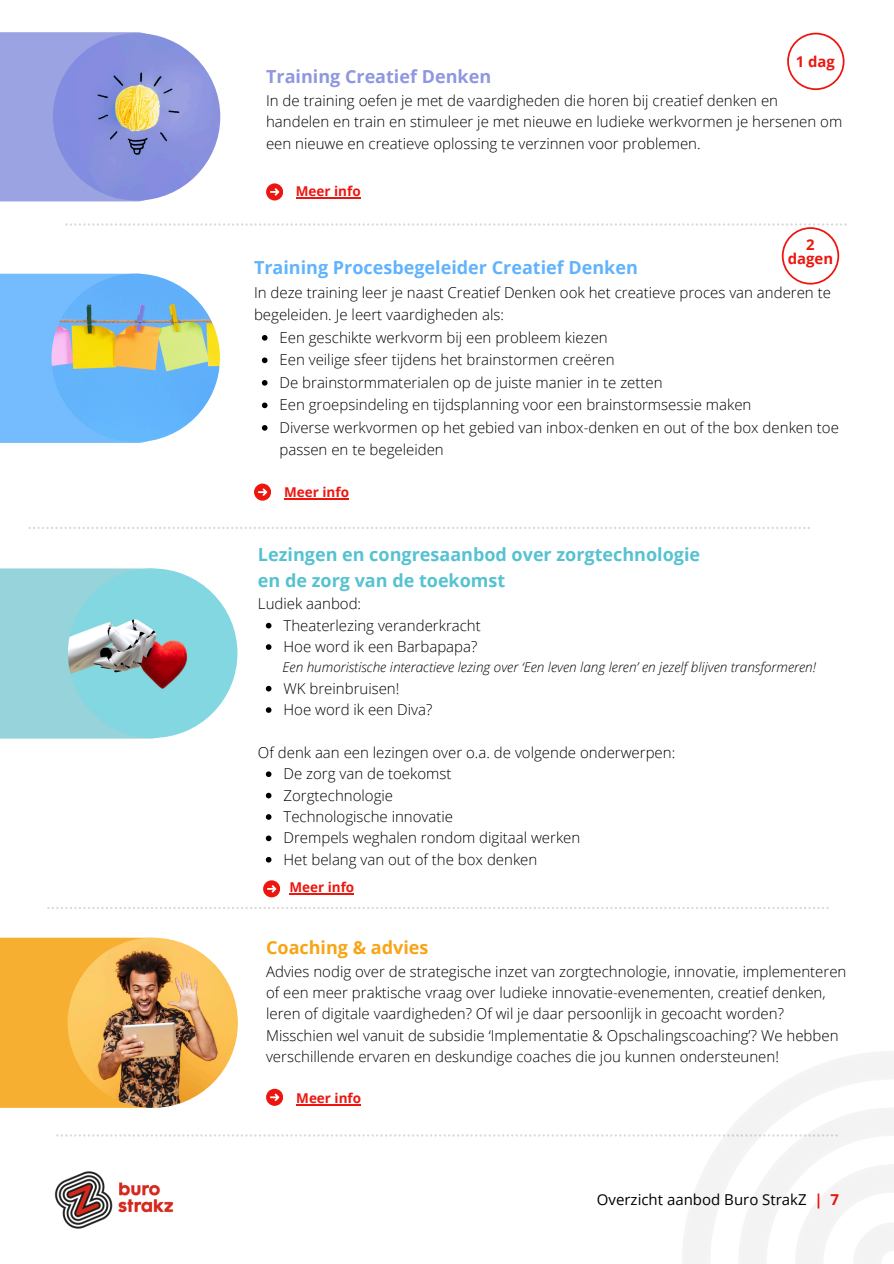
<style>
.page{position:relative;width:894px;height:1264px;background:#fff}
.page>*{position:absolute;margin:0;border:0;box-sizing:border-box;transform-origin:0 0}
.t1{font:700 18px/25.8px "Open Sans";color:#56c2d1}
.t2{font:700 18px "Open Sans";color:#61b3fd}
.t3{font:700 18px "Open Sans";color:#8e97df}
.t4{font:700 18px "Open Sans";color:#f7a416}
.t5{font:300 15px/21.3px "Open Sans";color:#000}
.t6{font:15px "Open Sans";color:#000}
.t7{font:700 14.85px/14.7px "Open Sans";color:#ed160f;text-align:center}
.t8{font:italic 300 13.5px "Open Sans";color:#000}
.t9{font:700 13.5px "Open Sans";color:#ed160f}
.s1{font-weight:700;color:#ed160f}
</style>
<div class="page">
<img style="left:54px;top:1171px;width:120px;height:58px">
<svg style="left:56px;top:1134px;width:620px;height:2px"></svg>
<div style="left:266px;top:1088px;width:17px;height:17px;background:#ed160f;border-radius:50%"></div>
<svg style="left:270px;top:1093px;width:9px;height:7px"></svg>
<hr style="left:296px;top:1104px;width:65px;height:1px;background:#ed160f">
<div style="left:0;top:937px;width:177px;height:170px;background:#f7af32"></div>
<img style="left:68px;top:937px;width:170px;height:170px;border-radius:50%">
<div style="left:254px;top:483px;width:17px;height:17px;background:#ed160f;border-radius:50%"></div>
<svg style="left:258px;top:488px;width:9px;height:8px"></svg>
<hr style="left:284px;top:498px;width:65px;height:1px;background:#ed160f">
<img style="left:678px;top:1052px;width:215px;height:211px">
<svg style="left:47px;top:907px;width:781px;height:2px"></svg>
<div style="left:0;top:32px;width:165px;height:169px;background:#9ba3e2"></div>
<img style="left:53px;top:33px;width:167px;height:167px;border-radius:50%">
<div style="left:266px;top:183px;width:17px;height:17px;background:#ed160f;border-radius:50%"></div>
<svg style="left:270px;top:188px;width:9px;height:8px"></svg>
<hr style="left:296px;top:197px;width:64px;height:1px;background:#ed160f">
<svg style="left:787px;top:33px;width:57px;height:58px"></svg>
<svg style="left:28px;top:527px;width:781px;height:2px"></svg>
<svg style="left:266px;top:623px;width:5px;height:5px"></svg>
<svg style="left:266px;top:644px;width:5px;height:6px"></svg>
<svg style="left:266px;top:686px;width:5px;height:5px"></svg>
<svg style="left:266px;top:707px;width:5px;height:6px"></svg>
<svg style="left:266px;top:771px;width:5px;height:6px"></svg>
<svg style="left:266px;top:792px;width:5px;height:6px"></svg>
<svg style="left:266px;top:814px;width:5px;height:5px"></svg>
<svg style="left:266px;top:835px;width:5px;height:6px"></svg>
<svg style="left:266px;top:857px;width:5px;height:5px"></svg>
<div style="left:263px;top:880px;width:17px;height:17px;background:#ed160f;border-radius:50%"></div>
<svg style="left:267px;top:885px;width:9px;height:7px"></svg>
<hr style="left:289px;top:893px;width:65px;height:1px;background:#ed160f">
<div style="left:0;top:568px;width:177px;height:170px;background:#96d3db"></div>
<img style="left:68px;top:568px;width:169px;height:170px;border-radius:50%">
<svg style="left:0;top:223px;width:846px;height:220px"></svg>
<h4 class="t7" style="left:795px;top:54px;width:41px">1 dag</h4>
<p class="t3" style="left:266px;top:64px;width:226px">Training Creatief Denken</p>
<p class="t5" style="left:266px;top:89px;width:513px">In de training oefen je met de vaardigheden die horen bij creatief denken en</p>
<p class="t5" style="left:266px;top:111px;width:577px">handelen en train en stimuleer je met nieuwe en ludieke werkvormen je hersenen om een nieuwe en creatieve oplossing te verzinnen voor problemen.</p>
<p class="t9" style="left:296px;top:182px;width:66px">Meer info</p>
<p class="t7" style="left:787px;top:237px;width:47px">2 dagen</p>
<p class="t2" style="left:254px;top:255px;width:385px">Training Procesbegeleider Creatief Denken</p>
<p class="t5" style="left:254px;top:281px;width:578px;line-height:22.5px">In deze training leer je naast Creatief Denken ook het creatieve proces van anderen te begeleiden. Je leert vaardigheden als:</p>
<h4 class="t5" style="left:279px;top:326px;width:329px">Een geschikte werkvorm bij een probleem kiezen</h4>
<p class="t5" style="left:279px;top:349px;width:336px">Een veilige sfeer tijdens het brainstormen creëren</p>
<p class="t5" style="left:279px;top:371px;width:384px">De brainstormmaterialen op de juiste manier in te zetten</p>
<p class="t5" style="left:279px;top:394px;width:473px">Een groepsindeling en tijdsplanning voor een brainstormsessie maken</p>
<h2 class="t5" style="left:279px;top:416px;width:560px;line-height:22.5px">Diverse werkvormen op het gebied van inbox-denken en out of the box denken toe passen en te begeleiden</h2>
<h3 class="t9" style="left:284px;top:483px;width:66px">Meer info</h3>
<p class="t1" style="left:258px;top:541px;width:443px">Lezingen en congresaanbod over zorgtechnologie en de zorg van de toekomst</p>
<p class="t5" style="left:258px;top:593px;width:105px">Ludiek aanbod:</p>
<p class="t5" style="left:283px;top:614px;width:199px">Theaterlezing veranderkracht</p>
<p class="t5" style="left:283px;top:635px;width:195px">Hoe word ik een Barbapapa?</p>
<h1 class="t8" style="left:282px;top:658px;width:535px">Een humoristische interactieve lezing over ‘Een leven lang leren’ en jezelf blijven transformeren!</h1>
<p class="t5" style="left:283px;top:677px;width:117px">WK breinbruisen!</p>
<p class="t5" style="left:283px;top:698px;width:150px">Hoe word ik een Diva?</p>
<p class="t5" style="left:258px;top:741px;width:418px">Of denk aan een lezingen over o.a. de volgende onderwerpen:</p>
<p class="t5" style="left:283px;top:762px;width:169px">De zorg van de toekomst</p>
<p class="t5" style="left:283px;top:784px;width:111px">Zorgtechnologie</p>
<h3 class="t5" style="left:283px;top:805px;width:171px">Technologische innovatie</h3>
<p class="t5" style="left:283px;top:827px;width:298px">Drempels weghalen rondom digitaal werken</p>
<p class="t5" style="left:283px;top:848px;width:255px">Het belang van out of the box denken</p>
<p class="t9" style="left:289px;top:877px;width:66px">Meer info</p>
<h2 class="t4" style="left:266px;top:934px;width:164px">Coaching &amp; advies</h2>
<h2 class="t5" style="left:266px;top:960px;width:581px">Advies nodig over de strategische inzet van zorgtechnologie, innovatie, implementeren of een meer praktische vraag over ludieke innovatie-evenementen, creatief denken, leren of digitale vaardigheden? Of wil je daar persoonlijk in gecoacht worden?<br>Misschien wel vanuit de subsidie ‘Implementatie &amp; Opschalingscoaching’? We hebben verschillende ervaren en deskundige coaches die jou kunnen ondersteunen!</h2>
<h3 class="t9" style="left:296px;top:1088px;width:66px">Meer info</h3>
<p class="t6" style="left:596px;top:1189px;width:244px">Overzicht aanbod Buro StrakZ <span class="s1">| 7</span></p>
</div>
